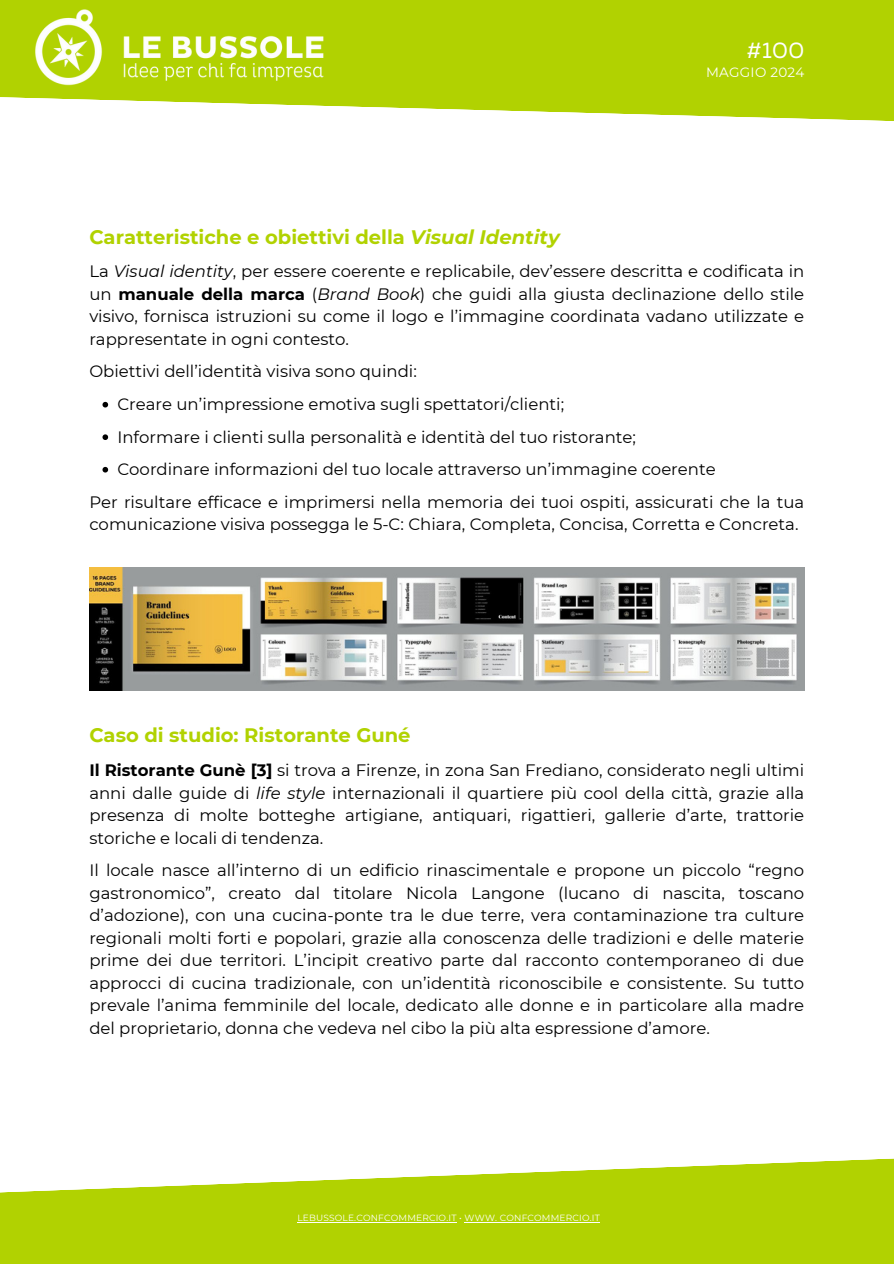
<style>
.page{position:relative;width:894px;height:1264px;background:#fff}
.page>*{position:absolute;margin:0;border:0;box-sizing:border-box;transform-origin:0 0}
.t1{font:22.5px "Muller";letter-spacing:.02em;color:#fff}
.t2{font:22.2px "Muller";color:#fff}
.t3{font:700 19.5px "Montserrat";color:#b1d201}
.t4{font:16.5px/22.5px "Montserrat";color:#000;text-align:justify}
.t5{font:13.5px "Montserrat";letter-spacing:.02em;color:#fff}
.t6{font:12px "Montserrat";letter-spacing:.02em;color:#fff}
.t7{font:9px "Montserrat";letter-spacing:.02em;color:#fff}
.s1{font-style:italic}
.s2{font-weight:700}
</style>
<div class="page">
<svg style="left:0;top:1158px;width:893px;height:105px;fill:#b1d201"></svg>
<hr style="left:297px;top:1221px;width:159px;height:1px;background:#fff">
<hr style="left:464px;top:1221px;width:136px;height:1px;background:#fff">
<svg style="left:0;top:0;width:893px;height:121px;background:#bbd824"></svg>
<img style="left:18px;top:0;width:325px;height:102px">
<img style="left:89px;top:568px;width:715px;height:122px">
<svg style="left:102px;top:402px;width:6px;height:5px"></svg>
<svg style="left:102px;top:434px;width:6px;height:6px"></svg>
<svg style="left:102px;top:467px;width:6px;height:5px"></svg>
<h2 class="t2" style="left:746px;top:40px;width:59px">#035</h2>
<p class="t6" style="left:707px;top:64px;width:98px">FEBBRAIO 2021</p>
<h1 class="t1" style="left:746px;top:41px;width:59px">#100</h1>
<p class="t5" style="left:705px;top:64px;width:100px">MAGGIO 2024</p>
<h1 class="t1" style="left:743px;top:41px;width:62px">#049</h1>
<p class="t5" style="left:708px;top:64px;width:49px">GIUGN</p>
<p class="t5" style="left:796px;top:64px;width:9px">2</p>
<p class="t3" style="left:89px;top:225px;width:471px">Caratteristiche e obiettivi della <span class="s1">Visual Identity</span></p>
<p class="t4" style="left:89px;top:260px;width:716px">La <span class="s1">Visual identity</span>, per essere coerente e replicabile, dev’essere descritta e codificata in un <span class="s2">manuale della marca</span> (<span class="s1">Brand Book</span>) che guidi alla giusta declinazione dello stile visivo, fornisca istruzioni su come il logo e l’immagine coordinata vadano utilizzate e rappresentate in ogni contesto.</p>
<p class="t4" style="left:89px;top:360px;width:329px">Obiettivi dell’identità visiva sono quindi:</p>
<p class="t4" style="left:117px;top:393px;width:448px">Creare un’impressione emotiva sugli spettatori/clienti;</p>
<p class="t4" style="left:117px;top:425px;width:520px">Informare i clienti sulla personalità e identità del tuo ristorante;</p>
<p class="t4" style="left:117px;top:458px;width:599px">Coordinare informazioni del tuo locale attraverso un’immagine coerente</p>
<p class="t4" style="left:89px;top:490px;width:716px">Per risultare efficace e imprimersi nella memoria dei tuoi ospiti, assicurati che la tua</p>
<p class="t4" style="left:89px;top:513px;width:710px">comunicazione visiva possegga le 5-C: Chiara, Completa, Concisa, Corretta e Concreta.</p>
<p class="t3" style="left:89px;top:723px;width:322px">Caso di studio: Ristorante Guné</p>
<p class="t4" style="left:89px;top:759px;width:716px"><span class="s2">Il Ristorante Gunè [3]</span> si trova a Firenze, in zona San Frediano, considerato negli ultimi anni dalle guide di <span class="s1">life style</span> internazionali il quartiere più cool della città, grazie alla presenza di molte botteghe artigiane, antiquari, rigattieri, gallerie d’arte, trattorie storiche e locali di tendenza.</p>
<p class="t4" style="left:89px;top:859px;width:716px">Il locale nasce all’interno di un edificio rinascimentale e propone un piccolo “regno gastronomico”, creato dal titolare Nicola Langone (lucano di nascita, toscano d’adozione), con una cucina-ponte tra le due terre, vera contaminazione tra culture regionali molti forti e popolari, grazie alla conoscenza delle tradizioni e delle materie prime dei due territori. L’incipit creativo parte dal racconto contemporaneo di due approcci di cucina tradizionale, con un’identità riconoscibile e consistente. Su tutto prevale l’anima femminile del locale, dedicato alle donne e in particolare alla madre del proprietario, donna che vedeva nel cibo la più alta espressione d’amore.</p>
<p class="t7" style="left:297px;top:1212px;width:304px">LEBUSSOLE.CONFCOMMERCIO.IT • WWW. CONFCOMMERCIO.IT</p>
</div>
